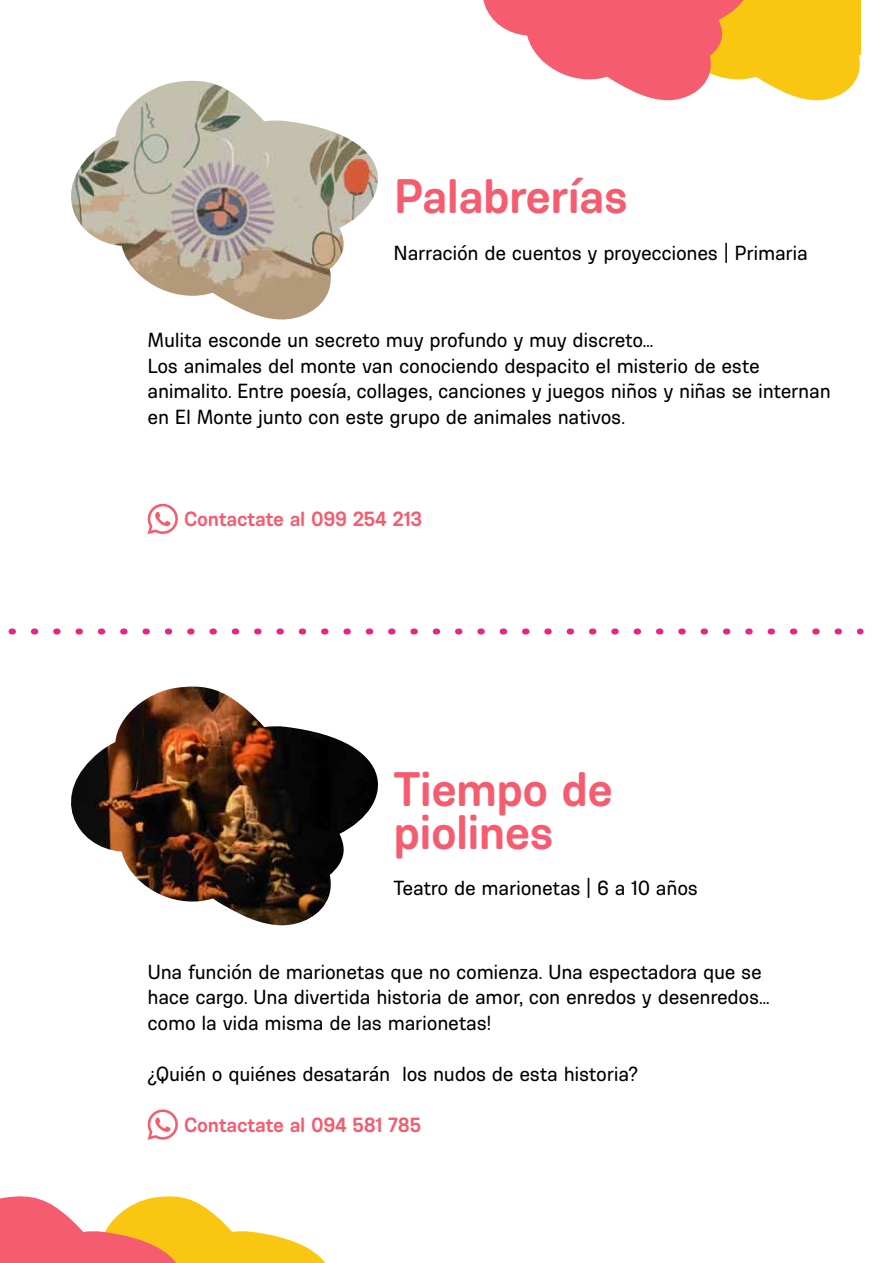
<style>
.page{position:relative;width:893px;height:1263px;background:#fff}
.page>*{position:absolute;margin:0;border:0;box-sizing:border-box;transform-origin:0 0}
.t1{font:700 49.5px/43.5px "Ciudadana";letter-spacing:-.015em;color:#f55c6f}
.t2{font:21px/25.5px "Ciudadana";letter-spacing:-.015em;color:#000}
.t3{font:700 21px "Ciudadana";letter-spacing:-.015em;color:#f55c6f}
</style>
<div class="page">
<svg style="left:483px;top:0;width:378px;height:100px"></svg>
<svg style="left:0;top:1196px;width:326px;height:67px"></svg>
<svg style="left:8px;top:628px;width:834px;height:6px"></svg>
<img style="left:71px;top:81px;width:307px;height:239px">
<svg style="left:147px;top:503px;width:31px;height:31px"></svg>
<img style="left:71px;top:686px;width:307px;height:239px">
<svg style="left:147px;top:1109px;width:31px;height:31px"></svg>
<h1 class="t1" style="left:394px;top:173px;width:235px">Palabrerías</h1>
<p class="t2" style="left:394px;top:240px;width:416px">Narración de cuentos y proyecciones | Primaria</p>
<p class="t2" style="left:148px;top:327px;width:685px">Mulita esconde un secreto muy profundo y muy discreto…<br>Los animales del monte van conociendo despacito el misterio de este animalito. Entre poesía, collages, canciones y juegos niños y niñas se internan en El Monte junto con este grupo de animales nativos.</p>
<p class="t3" style="left:184px;top:506px;width:240px">Contactate al 099 254 213</p>
<h1 class="t1" style="left:394px;top:766px;width:221px">Tiempo de piolines</h1>
<p class="t2" style="left:394px;top:875px;width:306px">Teatro de marionetas | 6 a 10 años</p>
<p class="t2" style="left:148px;top:958px;width:624px">Una función de marionetas que no comienza. Una espectadora que se hace cargo. Una divertida historia de amor, con enredos y desenredos… como la vida misma de las marionetas!</p>
<p class="t2" style="left:148px;top:1060px;width:492px">¿Quién o quiénes desatarán los nudos de esta historia?</p>
<p class="t3" style="left:184px;top:1112px;width:238px">Contactate al 094 581 785</p>
</div>
